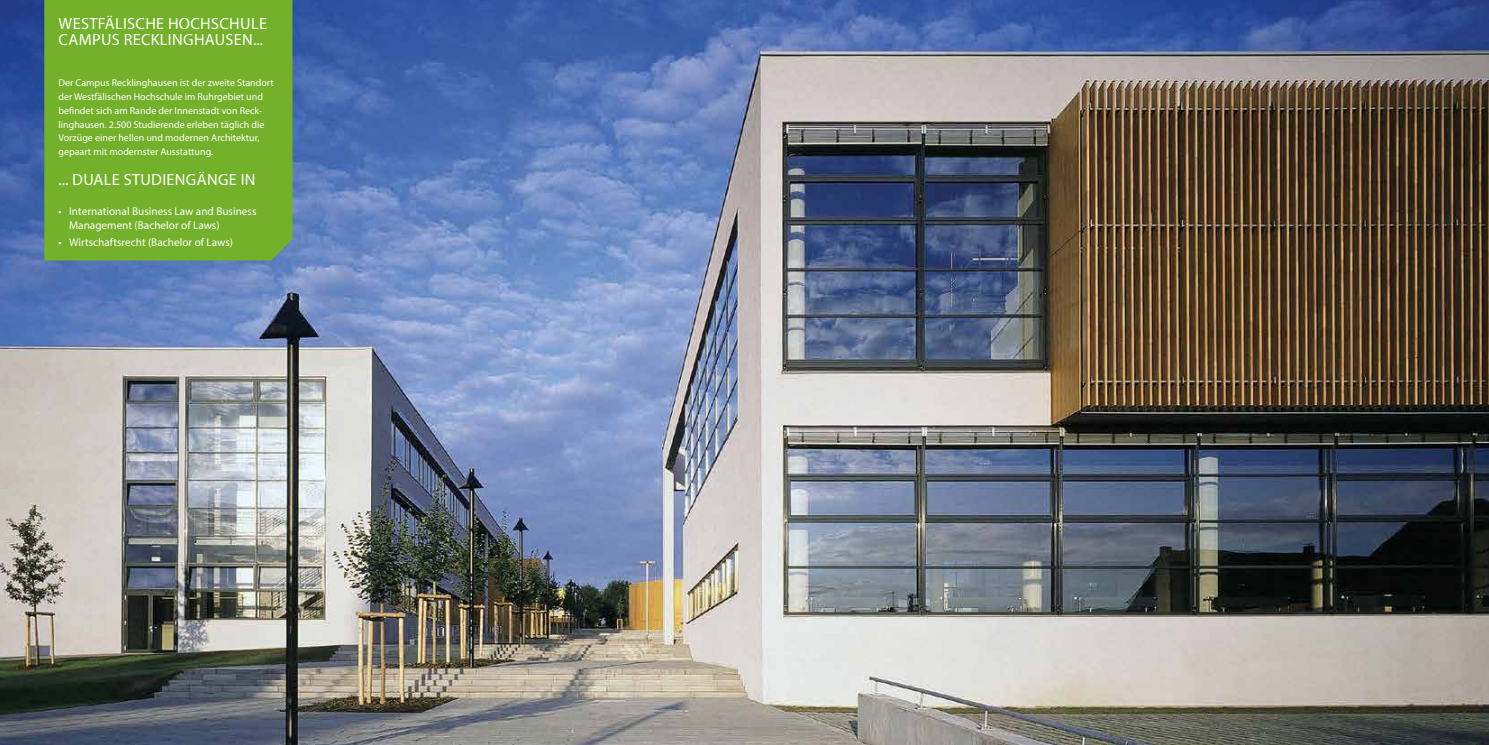
<style>
.page{position:relative;width:1489px;height:745px;background:#fff}
.page>*{position:absolute;margin:0;border:0;box-sizing:border-box;transform-origin:0 0}
.t1{font:16.25px/16.2px "Myriad Pro";letter-spacing:.02em;color:#fff}
.t2{font:11.25px/13.8px "Myriad Pro";color:#fff}
.t3{font:10px/13.8px "Myriad Pro";color:#fff}
</style>
<div class="page">
<img style="left:0;top:0;width:1488px;height:744px">
<div style="left:44px;top:0;width:248px;height:260px;background:#72b129"></div>
<h1 class="t1" style="left:59px;top:15px;width:210px">WESTFÄLISCHE HOCHSCHULE<br>CAMPUS RECKLINGHAUSEN...</h1>
<p class="t3" style="left:58px;top:76px;width:217px">Der Campus Recklinghausen ist der zweite Standort der Westfälischen Hochschule im Ruhrgebiet und befindet sich am Rande der Innenstadt von Reck&shy;linghausen. 2.500 Studierende erleben täglich die Vorzüge einer hellen und modernen Architektur, gepaart mit modernster Ausstattung.</p>
<h1 class="t1" style="left:58px;top:171px;width:199px">... DUALE STUDIENGÄNGE IN</h1>
<p class="t2" style="left:69px;top:204px;width:189px;text-indent:-11px">• International Business Law and Business<br>Management (Bachelor of Laws)</p>
<p class="t2" style="left:58px;top:235px;width:176px">• Wirtschaftsrecht (Bachelor of Laws)</p>
</div>
